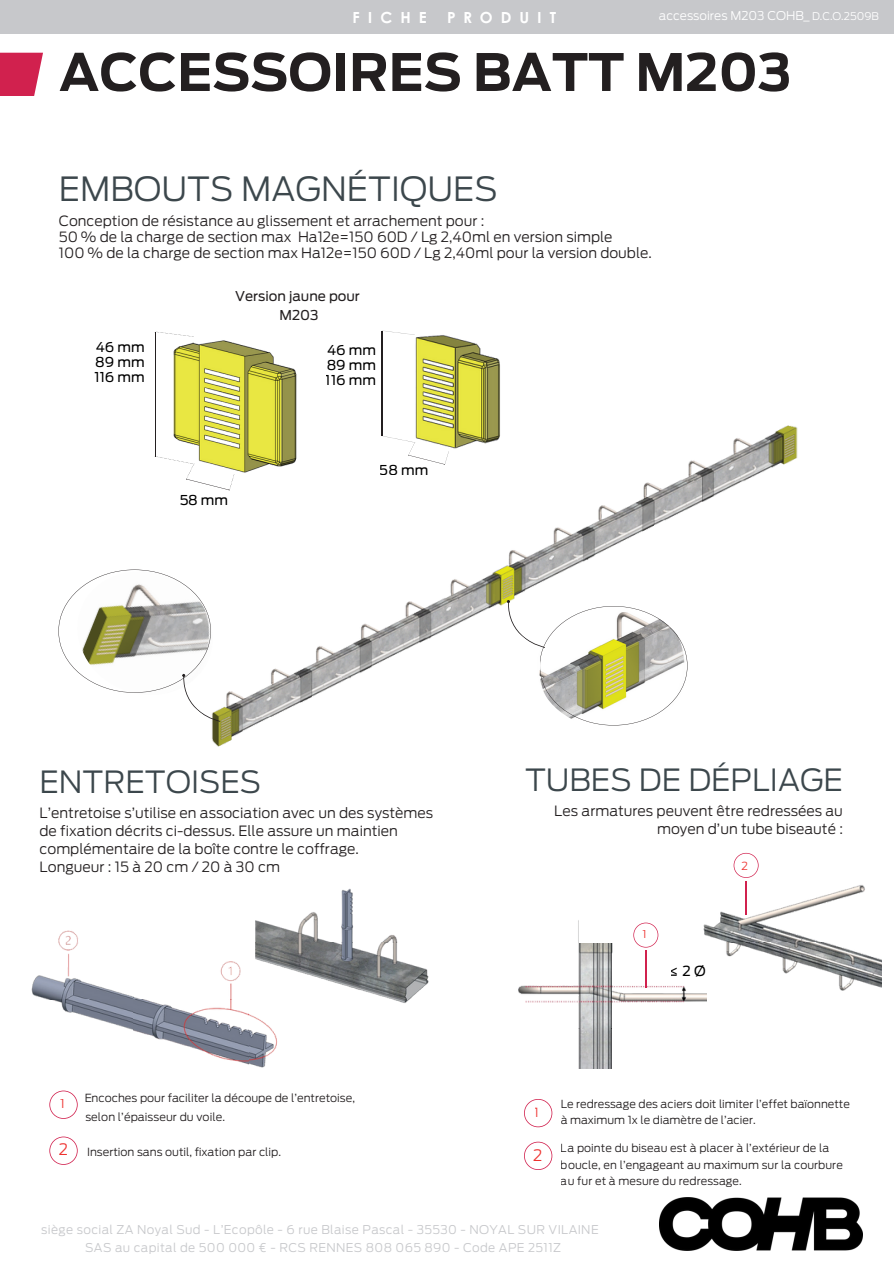
<style>
.page{position:relative;width:894px;height:1264px;background:#fff}
.page>*{position:absolute;margin:0;border:0;box-sizing:border-box;transform-origin:0 0}
.t1{font:700 51.15px "Antenna";color:#231f20}
.t2{font:300 33.15px "Antenna";color:#3c474c}
.t3{font:300 30.45px "Antenna";color:#3c474c}
.t4{font:300 15.6px "Antenna";color:#ee312e}
.t5{font:700 15.3px "Century Gothic";letter-spacing:.525em;color:#fff}
.t6{font:300 14.1px/18px "Antenna";color:#231f20}
.t7{font:13.8px "Antenna";color:#000}
.t8{font:13.5px/15.3px "Antenna";color:#000;text-align:justify}
.t9{font:13.5px/18.6px "Antenna";color:#231f20;text-align:center}
.t10{font:300 12.45px "Antenna";color:#ee312e}
.t11{font:300 12px/18px "Antenna";letter-spacing:.03em;color:#c7c8cb;text-align:center}
.t12{font:300 12px "Antenna";color:#fff}
.t13{font:300 11.1px/16.5px "Antenna";color:#231f20}
.t14{font:300 11.1px "Antenna";color:#ee312e}
.s1{font-size:10.5px}
.s2{font-size:15.6px;color:#ee312e}
</style>
<div class="page">
<div style="left:0;top:53px;width:43px;height:43px;background:#d1214e"></div>
<img style="left:212px;top:368px;width:586px;height:379px">
<img style="left:536px;top:606px;width:152px;height:122px">
<img style="left:123px;top:563px;width:98px;height:140px">
<svg style="left:58px;top:569px;width:153px;height:123px"></svg>
<svg style="left:506px;top:600px;width:39px;height:48px"></svg>
<img style="left:154px;top:331px;width:179px;height:182px">
<img style="left:255px;top:888px;width:174px;height:115px">
<img style="left:31px;top:928px;width:255px;height:140px">
<svg style="left:49px;top:1090px;width:29px;height:28px"></svg>
<svg style="left:49px;top:1136px;width:29px;height:28px"></svg>
<svg style="left:182px;top:673px;width:38px;height:48px"></svg>
<img style="left:399px;top:334px;width:110px;height:118px">
<img style="left:518px;top:920px;width:172px;height:108px">
<img style="left:578px;top:1028px;width:34px;height:40px">
<img style="left:690px;top:862px;width:190px;height:140px">
<svg style="left:633px;top:922px;width:25px;height:25px"></svg>
<hr style="left:645px;top:950px;width:1px;height:37px;background:#d1214e">
<div style="left:579px;top:918px;width:40px;height:25px;background:#fff"></div>
<svg style="left:733px;top:852px;width:25px;height:25px"></svg>
<hr style="left:745px;top:881px;width:1px;height:33px;background:#d1214e">
<svg style="left:524px;top:1099px;width:28px;height:28px"></svg>
<svg style="left:524px;top:1141px;width:28px;height:28px"></svg>
<svg style="left:186px;top:479px;width:43px;height:11px"></svg>
<svg style="left:187px;top:464px;width:7px;height:14px"></svg>
<svg style="left:229px;top:474px;width:5px;height:16px"></svg>
<hr style="left:155px;top:332px;width:1px;height:124px;background:#231f20">
<svg style="left:156px;top:332px;width:38px;height:5px"></svg>
<svg style="left:156px;top:456px;width:38px;height:8px"></svg>
<svg style="left:408px;top:455px;width:36px;height:9px"></svg>
<svg style="left:408px;top:442px;width:7px;height:12px"></svg>
<svg style="left:444px;top:451px;width:5px;height:14px"></svg>
<hr style="left:382px;top:331px;width:1px;height:105px;background:#231f20">
<svg style="left:383px;top:330px;width:31px;height:5px"></svg>
<svg style="left:383px;top:436px;width:32px;height:6px"></svg>
<svg style="left:539px;top:606px;width:148px;height:119px"></svg>
<img style="left:659px;top:1197px;width:203px;height:53px">
<div style="left:0;top:0;width:893px;height:34px;background:#c7c8cb"></div>
<p class="t5" style="left:352px;top:5px;width:76px">FICHE</p>
<p class="t5" style="left:447px;top:5px;width:111px">PRODUIT</p>
<p class="t12" style="left:658px;top:8px;width:221px">accessoires M203 COHB_ <span class="s1">D.C.O.2509B</span></p>
<h1 class="t1" style="left:59px;top:50px;width:733px">ACCESSOIRES BATT M203</h1>
<h2 class="t2" style="left:59px;top:175px;width:440px">EMBOUTS MAGNÉTIQUES</h2>
<p class="t6" style="left:59px;top:214px;width:594px;line-height:15.8px">Conception de résistance au glissement et arrachement pour :<br>50 % de la charge de section max Ha12e=150 60D / Lg 2,40ml en version simple<br>100 % de la charge de section max Ha12e=150 60D / Lg 2,40ml pour la version double.</p>
<p class="t9" style="left:235px;top:288px;width:126px">Version jaune pour<br>M203</p>
<p class="t8" style="left:94px;top:340px;width:52px">46 mm 89 mm 116 mm</p>
<p class="t8" style="left:179px;top:493px;width:50px">58 mm</p>
<p class="t8" style="left:326px;top:343px;width:52px">46 mm 89 mm 116 mm</p>
<p class="t8" style="left:379px;top:463px;width:50px">58 mm</p>
<h3 class="t3" style="left:39px;top:769px;width:223px">ENTRETOISES</h3>
<p class="t6" style="left:39px;top:805px;width:395px">L’entretoise s’utilise en association avec un des systèmes de fixation décrits ci-dessus. Elle assure un maintien complémentaire de la boîte contre le coffrage.<br>Longueur : 15 à 20 cm / 20 à 30 cm</p>
<p class="t10" style="left:60px;top:1098px;width:6px">1</p>
<p class="t13" style="left:84px;top:1089px;width:272px;line-height:18.1px">Encoches pour faciliter la découpe de l’entretoise, selon l’épaisseur du voile.</p>
<p class="t13" style="left:58px;top:1144px;width:224px"><span class="s2">2</span> Insertion sans outil, fixation par clip.</p>
<h3 class="t3" style="left:525px;top:766px;width:319px">TUBES DE DÉPLIAGE</h3>
<p class="t6" style="left:554px;top:802px;width:290px;text-align:right">Les armatures peuvent être redressées au moyen d’un tube biseauté :</p>
<p class="t14" style="left:642px;top:929px;width:6px">1</p>
<p class="t7" style="left:669px;top:964px;width:37px">≤ 2 Ø</p>
<p class="t14" style="left:741px;top:860px;width:8px">2</p>
<p class="t10" style="left:534px;top:1106px;width:6px">1</p>
<p class="t4" style="left:533px;top:1148px;width:11px">2</p>
<p class="t13" style="left:560px;top:1096px;width:291px">Le redressage des aciers doit limiter l’effet baïonnette à maximum 1x le diamètre de l’acier.</p>
<p class="t13" style="left:560px;top:1140px;width:283px">La pointe du biseau est à placer à l’extérieur de la boucle, en l’engageant au maximum sur la courbure au fur et à mesure du redressage.</p>
<p class="t11" style="left:41px;top:1221px;width:558px">siège social ZA Noyal Sud - L’Ecopôle - 6 rue Blaise Pascal - 35530 - NOYAL SUR VILAINE<br>SAS au capital de 500 000 € - RCS RENNES 808 065 890 - Code APE 2511Z</p>
</div>
